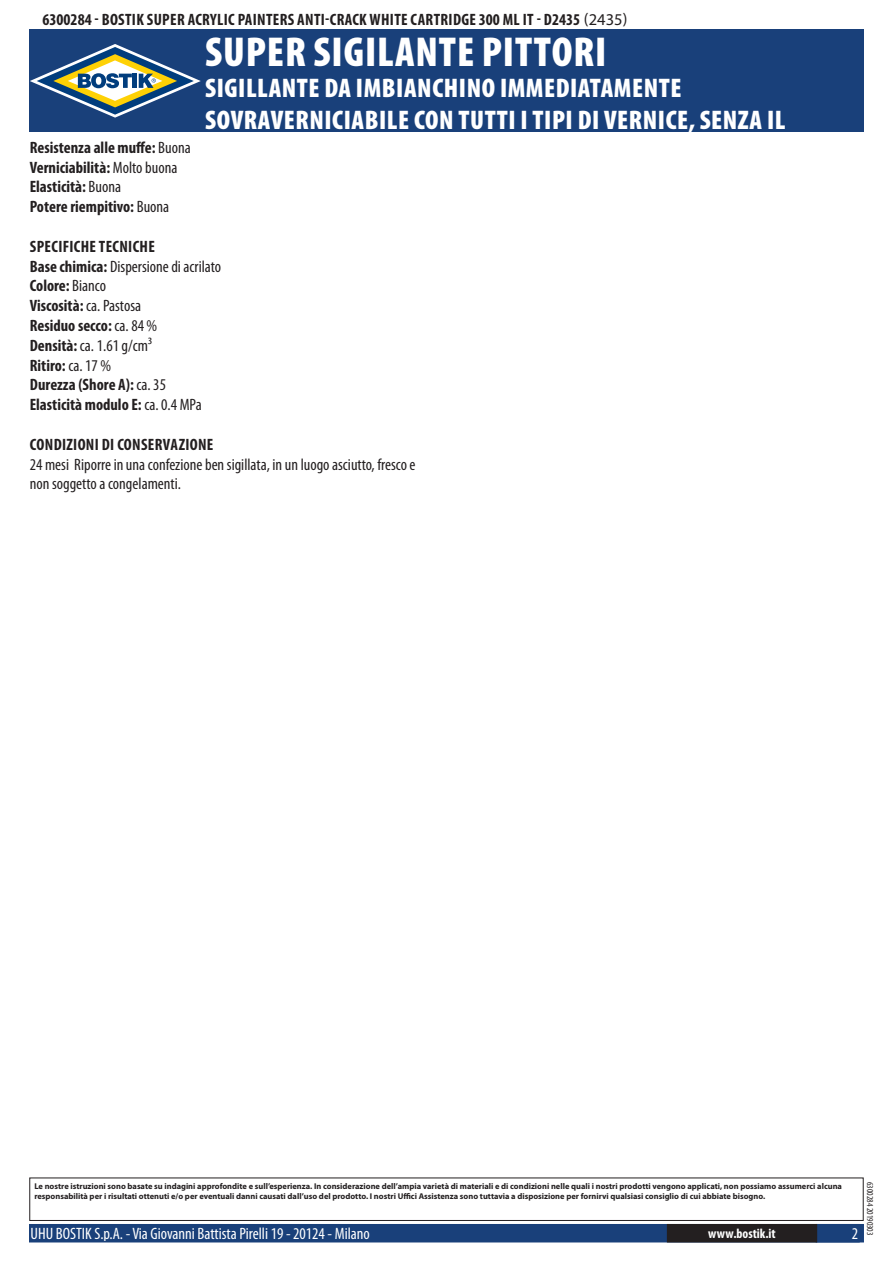
<style>
.page{position:relative;width:893px;height:1263px;background:#fff}
.page>*{position:absolute;margin:0;border:0;box-sizing:border-box;transform-origin:0 0}
.t1{font:900 condensed 42px "Myriad Pro";letter-spacing:.02em;color:#fff}
.t2{font:900 condensed 27px/32.4px "Myriad Pro";letter-spacing:.02em;color:#fff}
.t3{font:700 condensed 16.5px/19.8px "Myriad Pro";letter-spacing:.02em;color:#231f20}
.t4{font:condensed 16.5px/19.8px "Myriad Pro";color:#231f20}
.t5{font:700 condensed 16.5px/19.8px "Myriad Pro";color:#231f20}
.t6{font:condensed 16.5px "Myriad Pro";color:#fff}
.t7{font:700 condensed 13.5px "Myriad Pro";color:#fff}
.t8{font:condensed 9px "Myriad Pro";color:#231f20}
.t9{font:700 8.4px/10.1px "Myriad Pro";color:#231f20}
.s1{font-weight:400;font-stretch:normal}
.s2{font-weight:400}
</style>
<div class="page">
<div style="left:30px;top:1225px;width:833px;height:17px;background:#19407a"></div>
<div style="left:29px;top:1224px;width:835px;height:18px;border:2px solid #19407a"></div>
<div style="left:816px;top:1224px;width:44px;height:18px;border:2px solid #19407a"></div>
<div style="left:668px;top:1225px;width:148px;height:17px;background:#231f20"></div>
<div style="left:667px;top:1224px;width:150px;height:18px;border:2px solid #231f20"></div>
<div style="left:29px;top:1177px;width:835px;height:44px;border:1px solid #231f20"></div>
<div style="left:30px;top:30px;width:834px;height:102px;background:#19407a"></div>
<svg style="left:30px;top:44px;width:171px;height:74px"></svg>
<h3 class="t3" style="left:43px;top:9px;width:586px">6300284 - Bostik Super Acrylic Painters Anti-Crack White Cartridge 300 ml IT - D2435 <span class="s1">(2435)</span></h3>
<h1 class="t1" style="left:205px;top:25px;width:403px">SUPER SIGILANTE PITTORI</h1>
<h2 class="t2" style="left:205px;top:71px;width:582px">SIGILLANTE DA IMBIANCHINO IMMEDIATAMENTE<br>SOVRAVERNICIABILE CON TUTTI I TIPI DI VERNICE, SENZA IL</h2>
<h3 class="t5" style="left:30px;top:137px;width:162px">Resistenza alle muffe: <span class="s2">Buona<br></span>Verniciabilità: <span class="s2">Molto buona<br></span>Elasticità: <span class="s2">Buona<br></span>Potere riempitivo: <span class="s2">Buona</span></h3>
<h3 class="t3" style="left:30px;top:236px;width:193px">Specifiche tecniche<br>Base chimica: <span class="s2">Dispersione di acrilato<br></span>Colore: <span class="s2">Bianco<br></span>Viscosità: <span class="s2">ca. Pastosa<br></span>Residuo secco: <span class="s2">ca. 84 %<br></span>Densità: <span class="s2">ca. 1.61 g/cm³<br></span>Ritiro: <span class="s2">ca. 17 %<br></span>Durezza (Shore A): <span class="s2">ca. 35<br></span>Elasticità modulo E: <span class="s2">ca. 0.4 MPa</span></h3>
<h3 class="t3" style="left:30px;top:434px;width:185px">Condizioni di conservazione</h3>
<h3 class="t4" style="left:30px;top:454px;width:387px">24 mesi Riporre in una confezione ben sigillata, in un luogo asciutto, fresco e non soggetto a congelamenti.</h3>
<p class="t9" style="left:34px;top:1181px;width:809px">Le nostre istruzioni sono basate su indagini approfondite e sull’esperienza. In considerazione dell’ampia varietà di materiali e di condizioni nelle quali i nostri prodotti vengono applicati, non possiamo assumerci alcuna responsabilità per i risultati ottenuti e/o per eventuali danni causati dall’uso del prodotto. I nostri Uffici Assistenza sono tuttavia a disposizione per fornirvi qualsiasi consiglio di cui abbiate bisogno.</p>
<h3 class="t6" style="left:31px;top:1224px;width:341px">UHU BOSTIK S.p.A. - Via Giovanni Battista Pirelli 19 - 20124 - Milano</h3>
<h3 class="t7" style="left:708px;top:1225px;width:69px">www.bostik.it</h3>
<h3 class="t6" style="left:852px;top:1224px;width:8px">2</h3>
<p class="t8" style="left:875px;top:1182px;width:55px;rotate:90deg">6300284 20190303</p>
</div>
